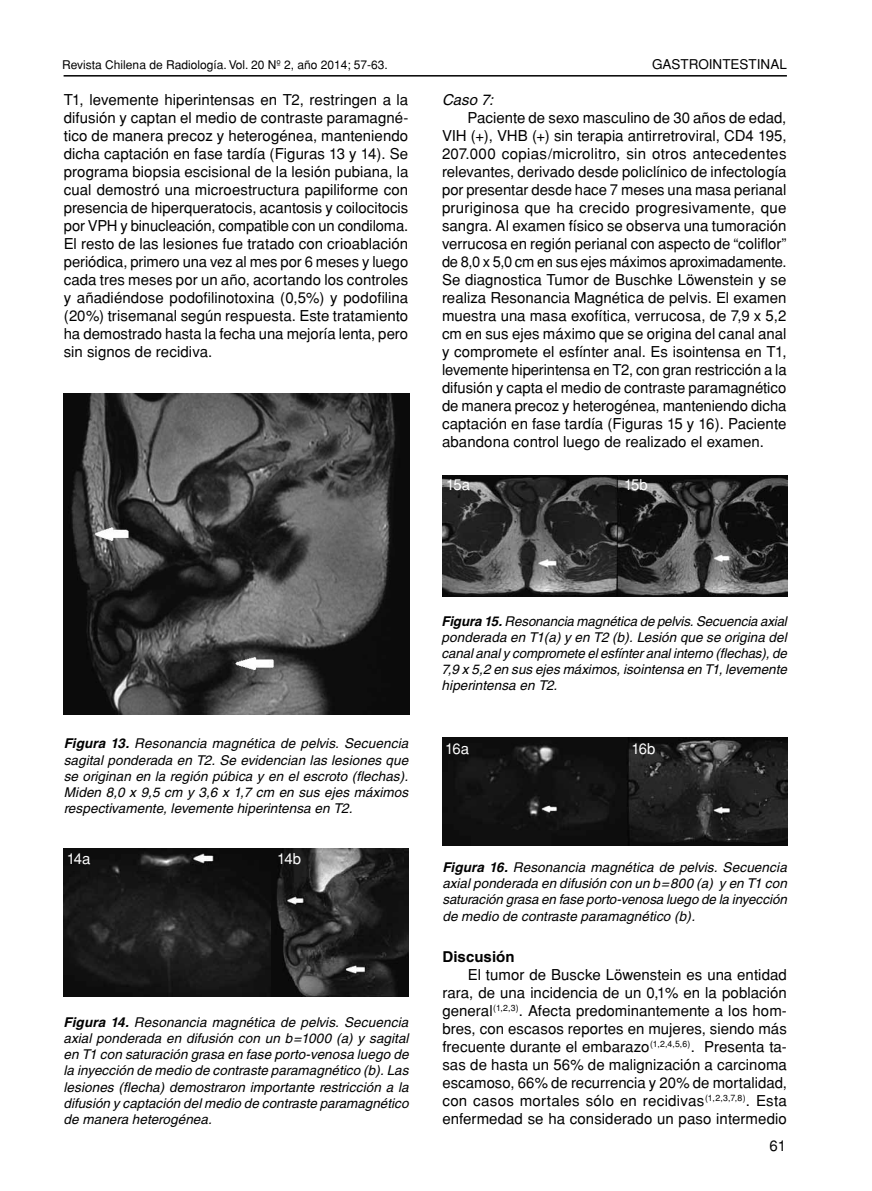
<style>
.page{position:relative;width:872px;height:1191px;background:#fff}
.page>*{position:absolute;margin:0;border:0;box-sizing:border-box;transform-origin:0 0}
.t1{font:15px/18px "Helvetica";letter-spacing:.005em;color:#000;text-align:justify}
.t2{font:15px "Helvetica";letter-spacing:-.035em;color:#fff}
.t3{font:700 15px "Helvetica";letter-spacing:.005em;color:#000}
.t4{font:italic 15px "Helvetica";color:#000}
.t5{font:italic 13.5px/16.2px "Helvetica";letter-spacing:.005em;color:#000;text-align:justify}
.t6{font:13.5px "Helvetica";color:#000}
.t7{font:12px "Helvetica";color:#000}
.s1{font-weight:700}
</style>
<div class="page">
<hr style="left:64px;top:75px;width:723px;height:2px;background:#000">
<img style="left:64px;top:393px;width:346px;height:322px">
<img style="left:64px;top:848px;width:344px;height:148px">
<img style="left:442px;top:475px;width:345px;height:122px">
<img style="left:442px;top:738px;width:345px;height:107px">
<p class="t7" style="left:62px;top:58px;width:327px">Revista Chilena de Radiología. Vol. 20 Nº 2, año 2014; 57-63.</p>
<p class="t1" style="left:64px;top:91px;width:346px">T1, levemente hiperintensas en T2, restringen a la difusión y captan el medio de contraste paramagné&shy;tico de manera precoz y heterogénea, manteniendo dicha captación en fase tardía (Figuras 13 y 14). Se programa biopsia escisional de la lesión pubiana, la cual demostró una microestructura papiliforme con presencia de hiperqueratocis, acantosis y coilocitocis por VPH y binucleación, compatible con un condiloma.<br>El resto de las lesiones fue tratado con crioablación periódica, primero una vez al mes por 6 meses y luego cada tres meses por un año, acortando los controles y añadiéndose podofilinotoxina (0,5%) y podofilina (20%) trisemanal según respuesta. Este tratamiento ha demostrado hasta la fecha una mejoría lenta, pero sin signos de recidiva.</p>
<p class="t6" style="left:652px;top:56px;width:136px">GASTROINTESTINAL</p>
<p class="t4" style="left:442px;top:91px;width:53px">Caso 7:</p>
<p class="t1" style="left:442px;top:109px;width:346px;text-indent:26px">Paciente de sexo masculino de 30 años de edad, VIH (+), VHB (+) sin terapia antirretroviral, CD4 195, 207.000 copias/microlitro, sin otros antecedentes relevantes, derivado desde policlínico de infectología por presentar desde hace 7 meses una masa perianal pruriginosa que ha crecido progresivamente, que sangra. Al examen físico se observa una tumoración verrucosa en región perianal con aspecto de “coliflor” de 8,0 x 5,0 cm en sus ejes máximos aproximadamente.<br>Se diagnostica Tumor de Buschke Löwenstein y se realiza Resonancia Magnética de pelvis. El examen muestra una masa exofítica, verrucosa, de 7,9 x 5,2 cm en sus ejes máximo que se origina del canal anal y compromete el esfínter anal. Es isointensa en T1, levemente hiperintensa en T2, con gran restricción a la difusión y capta el medio de contraste paramagnético de manera precoz y heterogénea, manteniendo dicha captación en fase tardía (Figuras 15 y 16). Paciente abandona control luego de realizado el examen.</p>
<p class="t2" style="left:446px;top:476px;width:25px">15a</p>
<p class="t2" style="left:624px;top:476px;width:25px">15b</p>
<p class="t5" style="left:64px;top:735px;width:346px"><span class="s1">Figura 13.</span> Resonancia magnética de pelvis. Secuencia sagital ponderada en T2. Se evidencian las lesiones que se originan en la región púbica y en el escroto (flechas).<br>Miden 8,0 x 9,5 cm y 3,6 x 1,7 cm en sus ejes máximos respectivamente, levemente hiperintensa en T2.</p>
<p class="t2" style="left:67px;top:850px;width:25px">14a</p>
<p class="t2" style="left:277px;top:850px;width:25px">14b</p>
<p class="t5" style="left:64px;top:1013px;width:346px"><span class="s1">Figura 14.</span> Resonancia magnética de pelvis. Secuencia axial ponderada en difusión con un b=1000 (a) y sagital en T1 con saturación grasa en fase porto-venosa luego de la inyección de medio de contraste paramagnético (b). Las lesiones (flecha) demostraron importante restricción a la difusión y captación del medio de contraste paramagnético de manera heterogénea.</p>
<p class="t5" style="left:441px;top:613px;width:347px"><span class="s1">Figura 15.</span> Resonancia magnética de pelvis. Secuencia axial ponderada en T1(a) y en T2 (b). Lesión que se origina del canal anal y compromete el esfínter anal interno (flechas), de 7,9 x 5,2 en sus ejes máximos, isointensa en T1, levemente hiperintensa en T2.</p>
<p class="t2" style="left:445px;top:740px;width:25px">16a</p>
<p class="t2" style="left:631px;top:740px;width:25px">16b</p>
<p class="t5" style="left:442px;top:859px;width:346px"><span class="s1">Figura 16.</span> Resonancia magnética de pelvis. Secuencia axial ponderada en difusión con un b=800 (a) y en T1 con saturación grasa en fase porto-venosa luego de la inyección de medio de contraste paramagnético (b).</p>
<p class="t3" style="left:442px;top:947px;width:74px">Discusión</p>
<p class="t1" style="left:442px;top:965px;width:346px;text-indent:26px">El tumor de Buscke Löwenstein es una entidad rara, de una incidencia de un 0,1% en la población general<sup>(1,2,3)</sup>. Afecta predominantemente a los hom&shy;bres, con escasos reportes en mujeres, siendo más frecuente durante el embarazo<sup>(1,2,4,5,6)</sup>. Presenta ta&shy;sas de hasta un 56% de malignización a carcinoma escamoso, 66% de recurrencia y 20% de mortalidad, con casos mortales sólo en recidivas<sup>(1,2,3,7,8)</sup>. Esta enfermedad se ha considerado un paso intermedio</p>
<p class="t1" style="left:769px;top:1136px;width:18px">61</p>
</div>
